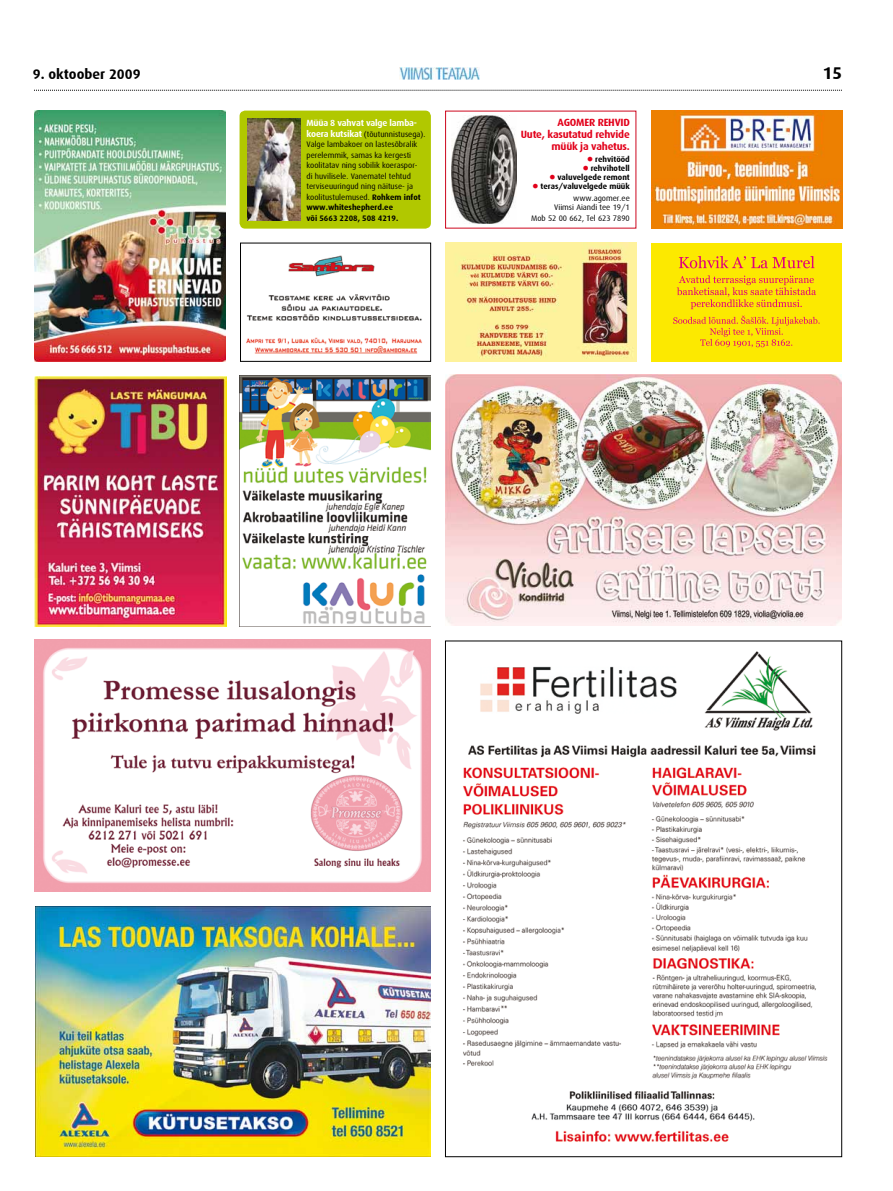
<style>
.page{position:relative;width:893px;height:1191px;background:#fff}
.page>*{position:absolute;margin:0;border:0;box-sizing:border-box;transform-origin:0 0}
.t1{font:700 17px "Dax";color:#000}
.t2{font:700 14px "Dax";color:#000}
.t3{font:700 10.5px/12px "Dax";letter-spacing:-.02em;color:#e2001a;text-align:right}
.t4{font:700 9px "Dax";letter-spacing:-.02em;color:#fff}
.t5{font:8px/10.5px "Dax";color:#000}
.t6{font:700 8px/11.8px "Dax";color:#000;text-align:right}
.s1{font-weight:700;font-size:9px;color:#fff}
.s2{font-weight:700}
.s3{color:#e2001a}
.s4{font-weight:400}
</style>
<div class="page">
<img style="left:246px;top:255px;width:176px;height:99px">
<div style="left:240px;top:243px;width:191px;height:118px;border:1px solid #000"></div>
<img style="left:463px;top:651px;width:365px;height:491px">
<svg style="left:34px;top:90px;width:808px;height:1px"></svg>
<img style="left:400px;top:68px;width:79px;height:11px">
<img style="left:34px;top:640px;width:397px;height:251px">
<img style="left:35px;top:906px;width:396px;height:251px">
<img style="left:445px;top:374px;width:397px;height:252px">
<img style="left:240px;top:375px;width:190px;height:249px">
<img style="left:34px;top:111px;width:191px;height:250px">
<img style="left:651px;top:111px;width:191px;height:118px">
<img style="left:445px;top:243px;width:191px;height:118px">
<div style="left:240px;top:111px;width:191px;height:118px;background:#b1c800;border-radius:6px"></div>
<img style="left:248px;top:119px;width:52px;height:101px">
<div style="left:651px;top:243px;width:190px;height:118px;background:#fce900"></div>
<svg style="left:673px;top:315px;width:147px;height:32px"></svg>
<svg style="left:677px;top:275px;width:139px;height:34px"></svg>
<svg style="left:679px;top:256px;width:135px;height:12px"></svg>
<img style="left:452px;top:116px;width:64px;height:107px">
<img style="left:35px;top:376px;width:191px;height:250px">
<h2 class="t2" style="left:33px;top:66px;width:109px">9. oktoober 2009</h2>
<h1 class="t1" style="left:823px;top:64px;width:21px">15</h1>
<p class="t4" style="left:306px;top:118px;width:112px">Müüa 8 vahvat valge lamba-</p>
<p class="t5" style="left:306px;top:129px;width:121px"><span class="s1">koera kutsikat</span> (tõutunnistusega).<br>Valge lambakoer on lastesõbralik perelemmik, samas ka kergesti koolitatav ning sobilik koeraspor&shy;di huvilisele. Vanematel tehtud terviseuuringud ning näituse- ja koolitustulemused. <span class="s2">Rohkem infot www.whiteshepherd.ee<br>või 5663 2208, 508 4219.</span></p>
<h3 class="t3" style="left:521px;top:116px;width:111px">AGOMER REHVID<br>Uute, kasutatud rehvide müük ja vahetus.</h3>
<p class="t6" style="left:587px;top:153px;width:44px"><span class="s3">●</span> rehvitööd</p>
<p class="t6" style="left:583px;top:162px;width:49px"><span class="s3">●</span> rehvihotell</p>
<p class="t6" style="left:549px;top:171px;width:82px"><span class="s3">●</span> valuvelgede remont</p>
<p class="t6" style="left:533px;top:180px;width:99px"><span class="s3">●</span> teras/valuvelgede müük <span class="s4">www.agomer.ee</span></p>
<p class="t5" style="left:531px;top:201px;width:100px;line-height:11px;text-align:right">Viimsi Aiandi tee 19/1<br>Mob 52 00 662, Tel 623 7890</p>
</div>
